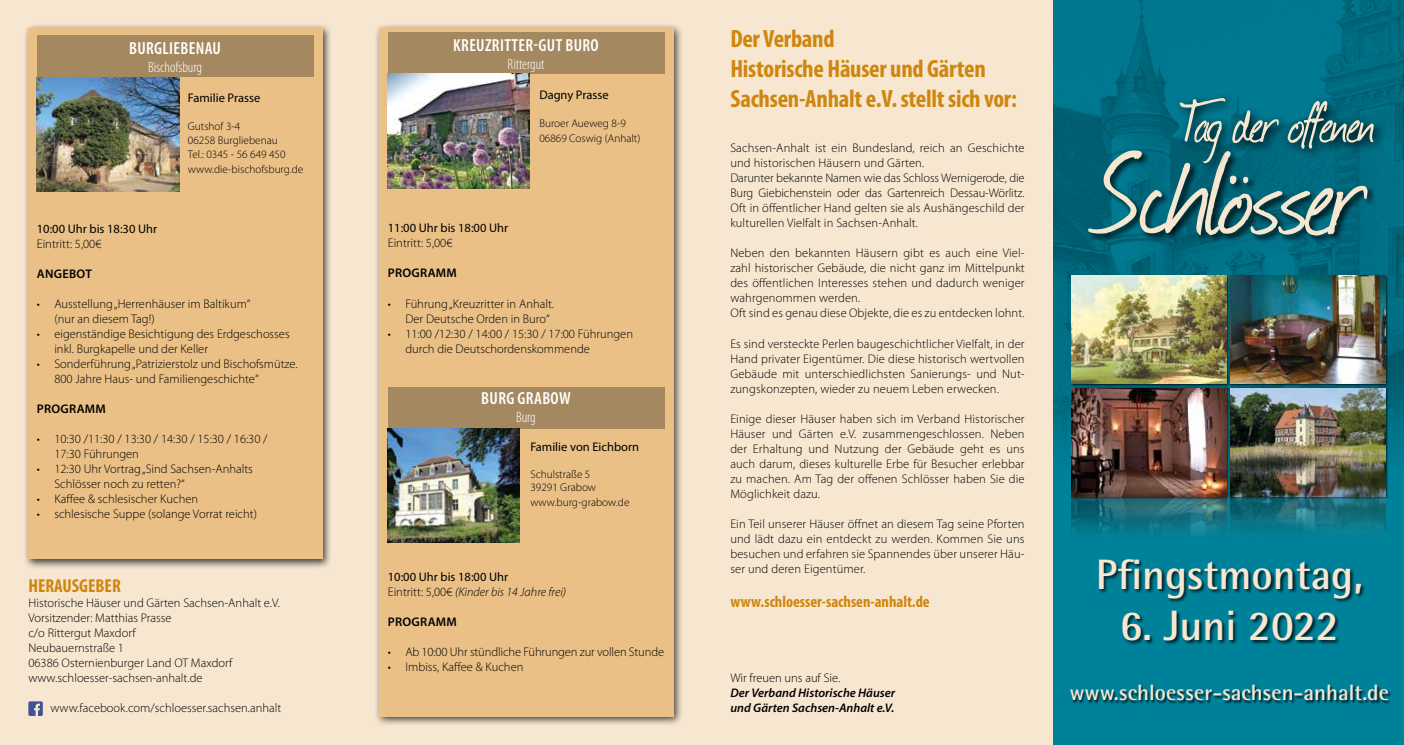
<style>
.page{position:relative;width:1404px;height:745px;background:#fff}
.page>*{position:absolute;margin:0;border:0;box-sizing:border-box;transform-origin:0 0}
.t1{font:136.88px "Journal";letter-spacing:-.02em;color:#f7e7d1}
.t2{font:64.12px "Journal";letter-spacing:-.055em;color:#f7e7d1}
.t3{font:700 42.5px "Rotis Semi Sans Std";color:#f7e7d1}
.t4{font:700 condensed 25px/30px "Myriad Pro";letter-spacing:-.01em;color:#cf860e}
.t5{font:700 22.12px "Rotis Semi Sans Std";color:#f7e7d1}
.t6{font:700 condensed 18.75px "Myriad Pro";color:#cf860e}
.t7{font:600 condensed 17.5px "Myriad Pro";letter-spacing:.02em;color:#fff}
.t8{font:700 condensed 16.25px "Myriad Pro";color:#cf860e}
.t9{font:300 condensed 15px "Myriad Pro";color:#fff}
.t10{font:300 12.5px/15px "Myriad Pro";color:#000}
.t11{font:12.5px "Myriad Pro";color:#000}
.t12{font:italic 300 12.5px/15px "Myriad Pro";color:#000}
.t13{font:italic 600 12.5px/15px "Myriad Pro";color:#000}
.t14{font:600 12.5px "Myriad Pro";letter-spacing:.02em;color:#000}
.t15{font:300 11.25px/13.5px "Myriad Pro";color:#000}
.s1{font-weight:400;font-style:normal}
.s2{font-style:normal}
</style>
<div class="page">
<svg style="left:1052px;top:0;width:351px;height:744px;background:#02778d"></svg>
<div style="left:1086px;top:149px;width:290px;height:96px;background:#000;opacity:.75"></div>
<div style="left:0;top:0;width:1052px;height:744px;background:#f7e7d1"></div>
<svg style="left:1174px;top:92px;width:212px;height:83px;background:#005f72"></svg>
<div style="left:1228px;top:274px;width:159px;height:113px;background:#000;opacity:.75"></div>
<img style="left:1229px;top:275px;width:155px;height:109px">
<div style="left:1228px;top:386px;width:159px;height:113px;background:#000;opacity:.75"></div>
<img style="left:1229px;top:388px;width:155px;height:216px">
<div style="left:1070px;top:386px;width:159px;height:113px;background:#000;opacity:.75"></div>
<img style="left:1071px;top:388px;width:155px;height:216px">
<div style="left:1070px;top:274px;width:159px;height:113px;background:#000;opacity:.75"></div>
<img style="left:1071px;top:275px;width:155px;height:109px">
<div style="left:1097px;top:558px;width:268px;height:87px;background:#000;opacity:.75"></div>
<div style="left:1069px;top:684px;width:322px;height:20px;background:#000;opacity:.75"></div>
<div style="left:23px;top:23px;width:310px;height:546px;background:#000;opacity:.75"></div>
<div style="left:28px;top:28px;width:294px;height:531px;background:#eac086"></div>
<svg style="left:28px;top:701px;width:15px;height:14px"></svg>
<div style="left:37px;top:35px;width:276px;height:42px;background:#a4885f"></div>
<img style="left:37px;top:77px;width:142px;height:114px">
<div style="left:374px;top:23px;width:309px;height:703px;background:#000;opacity:.75"></div>
<div style="left:379px;top:28px;width:294px;height:688px;background:#eac086"></div>
<div style="left:388px;top:32px;width:276px;height:42px;background:#a4885f"></div>
<div style="left:388px;top:387px;width:276px;height:41px;background:#a4885f"></div>
<img style="left:388px;top:74px;width:141px;height:114px">
<img style="left:388px;top:428px;width:132px;height:114px">
<h3 class="t7" style="left:129px;top:37px;width:93px">BURGLIEBENAU</h3>
<p class="t9" style="left:148px;top:58px;width:55px">Bischofsburg</p>
<p class="t11" style="left:188px;top:90px;width:74px">Familie Prasse</p>
<p class="t15" style="left:188px;top:120px;width:99px">Gutshof 3-4<br>06258 Burgliebenau<br>Tel.: 0345 - 56 649 450</p>
<p class="t15" style="left:188px;top:162px;width:117px">www.die-bischofsburg.de</p>
<p class="t11" style="left:37px;top:220px;width:122px">10:00 Uhr bis 18:30 Uhr</p>
<p class="t10" style="left:37px;top:236px;width:66px">Eintritt: 5,00€</p>
<p class="t14" style="left:37px;top:265px;width:56px">ANGEBOT</p>
<p class="t10" style="left:54px;top:296px;width:198px;text-indent:-18px">• Ausstellung „Herrenhäuser im Baltikum“ (nur an diesem Tag!)</p>
<p class="t10" style="left:54px;top:326px;width:237px;text-indent:-18px">• eigenständige Besichtigung des Erdgeschosses inkl. Burgkapelle und der Keller</p>
<p class="t10" style="left:54px;top:356px;width:245px;text-indent:-18px">• Sonderführung „Patrizierstolz und Bischofsmütze.<br>800 Jahre Haus- und Familiengeschichte“</p>
<p class="t14" style="left:37px;top:400px;width:70px">PROGRAMM</p>
<p class="t10" style="left:54px;top:431px;width:215px;text-indent:-18px">• 10:30 /11:30 / 13:30 / 14:30 / 15:30 / 16:30 /<br>17:30 Führungen</p>
<p class="t10" style="left:54px;top:461px;width:200px;text-indent:-18px">• 12:30 Uhr Vortrag „Sind Sachsen-Anhalts<br>Schlösser noch zu retten?“</p>
<p class="t10" style="left:37px;top:491px;width:163px">• Kaffee &amp; schlesischer Kuchen</p>
<p class="t10" style="left:37px;top:506px;width:222px">• schlesische Suppe (solange Vorrat reicht)</p>
<h3 class="t6" style="left:28px;top:574px;width:94px">HERAUSGEBER</h3>
<p class="t10" style="left:28px;top:595px;width:253px">Historische Häuser und Gärten Sachsen-Anhalt e.V.<br>Vorsitzender: Matthias Prasse<br>c/o Rittergut Maxdorf<br>Neubauernstraße 1<br>06386 Osternienburger Land OT Maxdorf www.schloesser-sachsen-anhalt.de</p>
<p class="t10" style="left:50px;top:700px;width:232px">www.facebook.com/schloesser.sachsen.anhalt</p>
<h3 class="t7" style="left:453px;top:34px;width:147px">KREUZRITTER-GUT BURO</h3>
<p class="t9" style="left:507px;top:55px;width:38px">Rittergut</p>
<p class="t11" style="left:539px;top:87px;width:71px">Dagny Prasse</p>
<p class="t15" style="left:539px;top:116px;width:103px;line-height:15px">Buroer Aueweg 8-9<br>06869 Coswig (Anhalt)</p>
<p class="t11" style="left:388px;top:220px;width:122px">11:00 Uhr bis 18:00 Uhr</p>
<p class="t10" style="left:388px;top:235px;width:66px">Eintritt: 5,00€</p>
<p class="t14" style="left:388px;top:265px;width:70px">PROGRAMM</p>
<p class="t10" style="left:405px;top:295px;width:150px;text-indent:-18px">• Führung „Kreuzritter in Anhalt.<br>Der Deutsche Orden in Buro“</p>
<p class="t10" style="left:405px;top:325px;width:229px;text-indent:-18px">• 11:00 /12:30 / 14:00 / 15:30 / 17:00 Führungen durch die Deutschordenskommende</p>
<h3 class="t7" style="left:481px;top:387px;width:91px">BURG GRABOW</h3>
<p class="t9" style="left:516px;top:408px;width:21px">Burg</p>
<p class="t11" style="left:530px;top:438px;width:110px">Familie von Eichborn</p>
<p class="t15" style="left:530px;top:466px;width:67px">Schulstraße 5<br>39291 Grabow</p>
<p class="t15" style="left:530px;top:495px;width:101px">www.burg-grabow.de</p>
<p class="t12" style="left:388px;top:569px;width:180px"><span class="s1">10:00 Uhr bis 18:00 Uhr<br></span><span class="s2">Eintritt: 5,00€</span> (Kinder bis 14 Jahre frei)</p>
<p class="t14" style="left:388px;top:613px;width:70px">PROGRAMM</p>
<p class="t10" style="left:388px;top:644px;width:278px">• Ab 10:00 Uhr stündliche Führungen zur vollen Stunde</p>
<p class="t10" style="left:388px;top:659px;width:137px">• Imbiss, Kaffee &amp; Kuchen</p>
<h3 class="t4" style="left:730px;top:23px;width:288px">Der Verband<br>Historische Häuser und Gärten<br>Sachsen-Anhalt e.V. stellt sich vor:</h3>
<p class="t10" style="left:730px;top:140px;width:296px">Sachsen-Anhalt ist ein Bundesland, reich an Geschichte und historischen Häusern und Gärten.<br>Darunter bekannte Namen wie das Schloss Wernigerode, die Burg Giebichenstein oder das Gartenreich Dessau-Wörlitz.<br>Oft in öffentlicher Hand gelten sie als Aushängeschild der kulturellen Vielfalt in Sachsen-Anhalt.</p>
<p class="t10" style="left:730px;top:245px;width:296px">Neben den bekannten Häusern gibt es auch eine Viel&shy;zahl historischer Gebäude, die nicht ganz im Mittelpunkt des öffentlichen Interesses stehen und dadurch weniger wahrgenommen werden.<br>Oft sind es genau diese Objekte, die es zu entdecken lohnt.</p>
<p class="t10" style="left:730px;top:335px;width:296px;text-align:justify">Es sind versteckte Perlen baugeschichtlicher Vielfalt, in der Hand privater Eigentümer. Die diese historisch wertvollen Gebäude mit unterschiedlichsten Sanierungs- und Nut&shy;zungskonzepten, wieder zu neuem Leben erwecken.</p>
<p class="t10" style="left:730px;top:410px;width:296px;text-align:justify">Einige dieser Häuser haben sich im Verband Historischer Häuser und Gärten e.V. zusammengeschlossen. Neben der Erhaltung und Nutzung der Gebäude geht es uns auch darum, dieses kulturelle Erbe für Besucher erlebbar zu machen. Am Tag der offenen Schlösser haben Sie die Möglichkeit dazu.</p>
<p class="t10" style="left:730px;top:515px;width:296px;text-align:justify">Ein Teil unserer Häuser öffnet an diesem Tag seine Pforten und lädt dazu ein entdeckt zu werden. Kommen Sie uns besuchen und erfahren sie Spannendes über unserer Häu&shy;ser und deren Eigentümer.</p>
<h3 class="t8" style="left:730px;top:591px;width:201px">www.schloesser-sachsen-anhalt.de</h3>
<p class="t10" style="left:730px;top:670px;width:111px">Wir freuen uns auf Sie.</p>
<p class="t13" style="left:730px;top:685px;width:166px">Der Verband Historische Häuser und Gärten Sachsen-Anhalt e.V.</p>
<h2 class="t2" style="left:1179px;top:79px;width:197px">Tag der offenen</h2>
<h1 class="t1" style="left:1093px;top:101px;width:270px">Schlösser</h1>
<h3 class="t3" style="left:1095px;top:548px;width:268px">Pfingstmontag,</h3>
<h3 class="t3" style="left:1119px;top:599px;width:220px">6. Juni 2022</h3>
<h3 class="t5" style="left:1069px;top:679px;width:321px">www.schloesser-sachsen-anhalt.de</h3>
</div>
